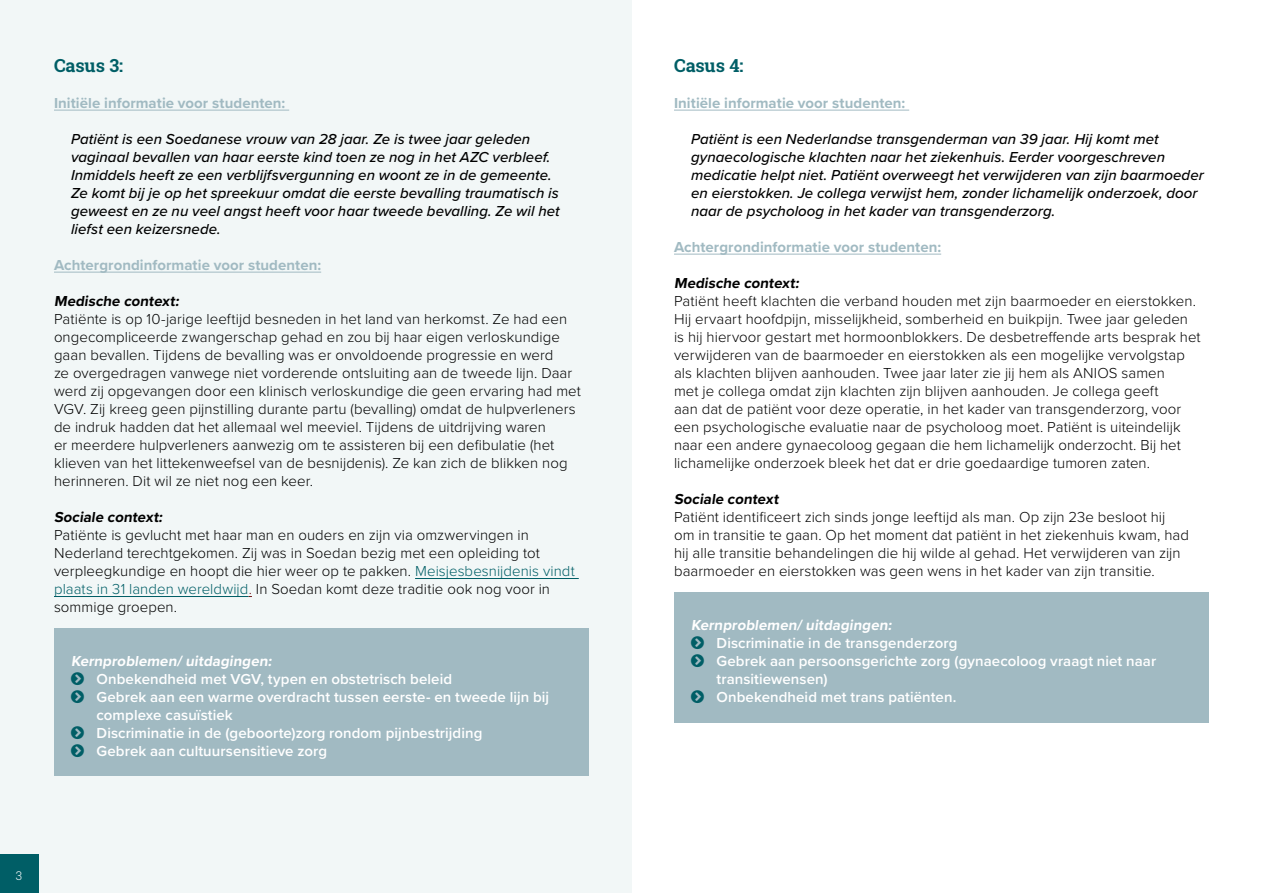
<style>
.page{position:relative;width:1263px;height:893px;background:#fff}
.page>*{position:absolute;margin:0;border:0;box-sizing:border-box;transform-origin:0 0}
.t1{font:700 18px "Roboto Slab";letter-spacing:-.005em;color:#005e66}
.t2{font:300 15px/18px "Proxima Nova";letter-spacing:.005em;color:#000}
.t3{font:italic 500 15px/18px "Proxima Nova";letter-spacing:.005em;color:#000}
.t4{font:600 15px/18px "Proxima Nova";letter-spacing:.005em;color:#fff}
.t5{font:700 15px "Proxima Nova";letter-spacing:.005em;color:#a1bac2}
.t6{font:700 15px "Proxima Nova";color:#000}
.t7{font:700 15px "Proxima Nova";color:#fff}
.t8{font:300 12px "Roboto Slab";color:#fff}
.s1{color:#005e66}
.s2{color:#751d20}
</style>
<div class="page">
<div style="left:0;top:0;width:631px;height:893px;background:#f2f7f7"></div>
<hr style="left:54px;top:110px;width:235px;height:1px;background:#a1bac2">
<hr style="left:54px;top:272px;width:267px;height:1px;background:#a1bac2">
<hr style="left:415px;top:578px;width:164px;height:1px;background:#005e66">
<hr style="left:54px;top:596px;width:195px;height:1px;background:#005e66">
<div style="left:54px;top:629px;width:535px;height:57px;background:#a1bac2"></div>
<div style="left:54px;top:664px;width:535px;height:76px;background:#a1bac2"></div>
<div style="left:54px;top:718px;width:535px;height:58px;background:#a1bac2"></div>
<hr style="left:674px;top:110px;width:235px;height:1px;background:#a1bac2">
<hr style="left:674px;top:254px;width:267px;height:1px;background:#a1bac2">
<div style="left:674px;top:593px;width:535px;height:57px;background:#a1bac2"></div>
<div style="left:674px;top:628px;width:535px;height:76px;background:#a1bac2"></div>
<div style="left:674px;top:664px;width:535px;height:59px;background:#a1bac2"></div>
<div style="left:0;top:855px;width:38px;height:38px;background:#005e66"></div>
<p class="t1" style="left:54px;top:53px;width:71px">Casus 3:</p>
<p class="t5" style="left:54px;top:92px;width:233px">Initiële informatie voor studenten:</p>
<p class="t3" style="left:71px;top:129px;width:490px">Patiënt is een Soedanese vrouw van 28 jaar. Ze is twee jaar geleden vaginaal bevallen van haar eerste kind toen ze nog in het AZC verbleef.<br>Inmiddels heeft ze een verblijfsvergunning en woont ze in de gemeente.<br>Ze komt bij je op het spreekuur omdat die eerste bevalling traumatisch is geweest en ze nu veel angst heeft voor haar tweede bevalling. Ze wil het liefst een keizersnede.</p>
<p class="t5" style="left:54px;top:254px;width:269px">Achtergrondinformatie voor studenten:</p>
<p class="t6" style="left:54px;top:290px;width:129px">Medische context:</p>
<p class="t2" style="left:54px;top:309px;width:528px">Patiënte is op 10-jarige leeftijd besneden in het land van herkomst. Ze had een ongecompliceerde zwangerschap gehad en zou bij haar eigen verloskundige gaan bevallen. Tijdens de bevalling was er onvoldoende progressie en werd<br>ze overgedragen vanwege niet vorderende ontsluiting aan de tweede lijn. Daar werd zij opgevangen door een klinisch verloskundige die geen ervaring had met VGV. Zij kreeg geen pijnstilling durante partu (bevalling) omdat de hulpverleners de indruk hadden dat het allemaal wel meeviel. Tijdens de uitdrijving waren<br>er meerdere hulpverleners aanwezig om te assisteren bij een defibulatie (het klieven van het littekenweefsel van de besnijdenis). Ze kan zich de blikken nog herinneren. Dit wil ze niet nog een keer.</p>
<p class="t6" style="left:54px;top:506px;width:113px">Sociale context:</p>
<p class="t2" style="left:54px;top:525px;width:522px">Patiënte is gevlucht met haar man en ouders en zijn via omzwervingen in Nederland terechtgekomen. Zij was in Soedan bezig met een opleiding tot verpleegkundige en hoopt die hier weer op te pakken. <span class="s1">Meisjesbesnijdenis vindt plaats in 31 landen wereldwijd</span><span class="s2">.</span> In Soedan komt deze traditie ook nog voor in sommige groepen.</p>
<p class="t7" style="left:71px;top:650px;width:205px">Kernproblemen/uitdagingen:</p>
<p class="t4" style="left:97px;top:670px;width:454px">Onbekendheid met VGV, typen en obstetrisch beleid<br>Gebrek aan een warme overdracht tussen eerste- en tweede lijn bij complexe casuïstiek<br>Discriminatie in de (geboorte)zorg rondom pijnbestrijding<br>Gebrek aan cultuursensitieve zorg</p>
<p class="t8" style="left:16px;top:867px;width:8px">3</p>
<p class="t1" style="left:674px;top:53px;width:71px">Casus 4:</p>
<p class="t5" style="left:674px;top:92px;width:233px">Initiële informatie voor studenten:</p>
<p class="t3" style="left:691px;top:129px;width:514px">Patiënt is een Nederlandse transgenderman van 39 jaar. Hij komt met gynaecologische klachten naar het ziekenhuis. Eerder voorgeschreven medicatie helpt niet. Patiënt overweegt het verwijderen van zijn baarmoeder en eierstokken. Je collega verwijst hem, zonder lichamelijk onderzoek, door naar de psycholoog in het kader van transgenderzorg.</p>
<p class="t5" style="left:674px;top:236px;width:269px">Achtergrondinformatie voor studenten:</p>
<p class="t6" style="left:674px;top:272px;width:129px">Medische context:</p>
<p class="t2" style="left:674px;top:291px;width:528px">Patiënt heeft klachten die verband houden met zijn baarmoeder en eierstokken.<br>Hij ervaart hoofdpijn, misselijkheid, somberheid en buikpijn. Twee jaar geleden is hij hiervoor gestart met hormoonblokkers. De desbetreffende arts besprak het verwijderen van de baarmoeder en eierstokken als een mogelijke vervolgstap als klachten blijven aanhouden. Twee jaar later zie jij hem als ANIOS samen<br>met je collega omdat zijn klachten zijn blijven aanhouden. Je collega geeft<br>aan dat de patiënt voor deze operatie, in het kader van transgenderzorg, voor een psychologische evaluatie naar de psycholoog moet. Patiënt is uiteindelijk naar een andere gynaecoloog gegaan die hem lichamelijk onderzocht. Bij het lichamelijke onderzoek bleek het dat er drie goedaardige tumoren zaten.</p>
<p class="t6" style="left:674px;top:488px;width:109px">Sociale context</p>
<p class="t2" style="left:674px;top:507px;width:517px">Patiënt identificeert zich sinds jonge leeftijd als man. Op zijn 23e besloot hij om in transitie te gaan. Op het moment dat patiënt in het ziekenhuis kwam, had hij alle transitie behandelingen die hij wilde al gehad. Het verwijderen van zijn baarmoeder en eierstokken was geen wens in het kader van zijn transitie.</p>
<p class="t7" style="left:691px;top:614px;width:205px">Kernproblemen/uitdagingen:</p>
<p class="t4" style="left:716px;top:634px;width:441px">Discriminatie in de transgenderzorg<br>Gebrek aan persoonsgerichte zorg (gynaecoloog vraagt niet naar transitiewensen)<br>Onbekendheid met trans patiënten.</p>
</div>
